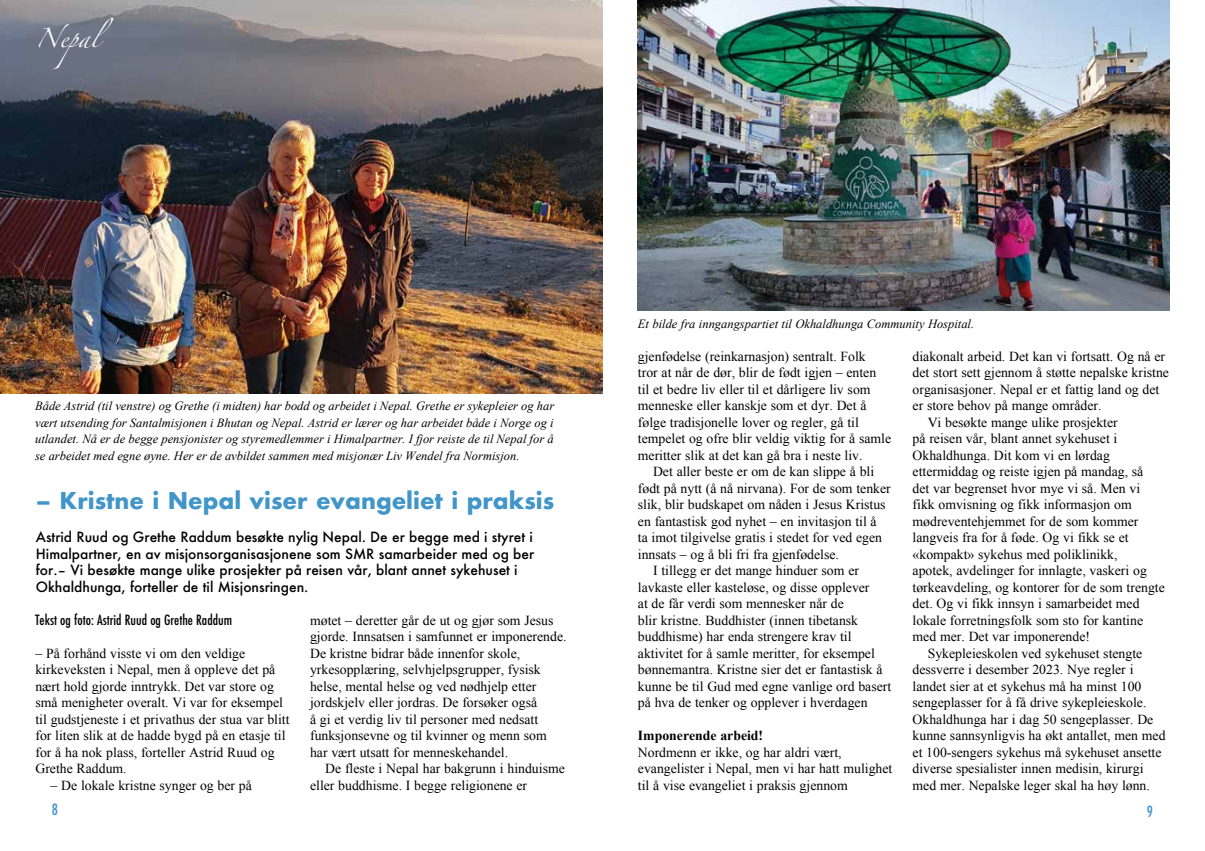
<style>
.page{position:relative;width:1205px;height:851px;background:#fff}
.page>*{position:absolute;margin:0;border:0;box-sizing:border-box;transform-origin:0 0}
.t1{font:700 22.5px "Futura";color:#4195c8}
.t2{font:17.5px "Zapfino";color:#fff}
.t3{font:500 condensed 15px "Futura";color:#4195c8}
.t4{font:13.75px/16.5px "Times New Roman";color:#000}
.t5{font:500 13.75px/16.5px "Futura";color:#000}
.t6{font:500 condensed 13.75px "Futura";color:#000}
.t7{font:700 13.75px "Times New Roman";color:#000}
.t8{font:italic 12.5px/16.5px "Times New Roman";color:#000;text-align:justify}
</style>
<div class="page">
<img style="left:638px;top:0;width:531px;height:311px">
<img style="left:0;top:0;width:602px;height:393px">
<p class="t2" style="left:35px;top:30px;width:79px">Nepa l</p>
<p class="t8" style="left:35px;top:397px;width:521px">Både Astrid (til venstre) og Grethe (i midten) har bodd og arbeidet i Nepal. Grethe er sykepleier og har vært utsending for Santalmisjonen i Bhutan og Nepal. Astrid er lærer og har arbeidet både i Norge og i utlandet. Nå er de begge pensjonister og styremedlemmer i Himalpartner. I fjor reiste de til Nepal for å se arbeidet med egne øyne. Her er de avbildet sammen med misjonær Liv Wendel fra Normisjon.</p>
<h1 class="t1" style="left:36px;top:484px;width:520px">– Kristne i Nepal viser evangeliet i praksis</h1>
<p class="t5" style="left:36px;top:528px;width:500px">Astrid Ruud og Grethe Raddum besøkte nylig Nepal. De er begge med i styret i Himalpartner, en av misjonsorganisasjonene som SMR samarbeider med og ber for.– Vi besøkte mange ulike prosjekter på reisen vår, blant annet sykehuset i Okhaldhunga, forteller de til Misjonsringen.</p>
<p class="t6" style="left:35px;top:610px;width:199px">Tekst og foto: Astrid Ruud og Grethe Raddum</p>
<p class="t4" style="left:35px;top:644px;width:256px">– På forhånd visste vi om den veldige kirkeveksten i Nepal, men å oppleve det på nært hold gjorde inntrykk. Det var store og små menigheter overalt. Vi var for eksempel til gudstjeneste i et privathus der stua var blitt for liten slik at de hadde bygd på en etasje til for å ha nok plass, forteller Astrid Ruud og Grethe Raddum.</p>
<p class="t4" style="left:51px;top:776px;width:203px">– De lokale kristne synger og ber på</p>
<p class="t4" style="left:310px;top:611px;width:258px">møtet – deretter går de ut og gjør som Jesus gjorde. Innsatsen i samfunnet er imponerende.<br>De kristne bidrar både innenfor skole, yrkesopplæring, selvhjelpsgrupper, fysisk helse, mental helse og ved nødhjelp etter jordskjelv eller jordras. De forsøker også<br>å gi et verdig liv til personer med nedsatt funksjonsevne og til kvinner og menn som har vært utsatt for menneskehandel.</p>
<p class="t4" style="left:310px;top:760px;width:256px;text-indent:15px">De fleste i Nepal har bakgrunn i hinduisme eller buddhisme. I begge religionene er</p>
<p class="t8" style="left:638px;top:315px;width:338px">Et bilde fra inngangspartiet til Okhaldhunga Community Hospital.</p>
<p class="t4" style="left:638px;top:347px;width:255px">gjenfødelse (reinkarnasjon) sentralt. Folk<br>tror at når de dør, blir de født igjen – enten<br>til et bedre liv eller til et dårligere liv som menneske eller kanskje som et dyr. Det å følge tradisjonelle lover og regler, gå til tempelet og ofre blir veldig viktig for å samle meritter slik at det kan gå bra i neste liv.</p>
<p class="t4" style="left:653px;top:463px;width:223px">Det aller beste er om de kan slippe å bli</p>
<p class="t4" style="left:638px;top:479px;width:254px">født på nytt (å nå nirvana). For de som tenker</p>
<p class="t4" style="left:638px;top:496px;width:249px">slik, blir budskapet om nåden i Jesus Kristus</p>
<p class="t4" style="left:638px;top:512px;width:240px">en fantastisk god nyhet – en invitasjon til å</p>
<p class="t4" style="left:638px;top:529px;width:246px">ta imot tilgivelse gratis i stedet for ved egen</p>
<p class="t4" style="left:638px;top:545px;width:202px">innsats – og å bli fri fra gjenfødelse.</p>
<p class="t4" style="left:653px;top:562px;width:207px">I tillegg er det mange hinduer som er</p>
<p class="t4" style="left:638px;top:578px;width:233px">lavkaste eller kasteløse, og disse opplever</p>
<p class="t4" style="left:638px;top:595px;width:207px">at de får verdi som mennesker når de</p>
<p class="t4" style="left:638px;top:611px;width:222px">blir kristne. Buddhister (innen tibetansk</p>
<p class="t4" style="left:638px;top:628px;width:215px">buddhisme) har enda strengere krav til</p>
<p class="t4" style="left:638px;top:644px;width:238px">aktivitet for å samle meritter, for eksempel</p>
<p class="t4" style="left:638px;top:661px;width:246px">bønnemantra. Kristne sier det er fantastisk å</p>
<p class="t4" style="left:638px;top:677px;width:255px">kunne be til Gud med egne vanlige ord basert</p>
<p class="t4" style="left:638px;top:694px;width:231px">på hva de tenker og opplever i hverdagen</p>
<p class="t7" style="left:638px;top:726px;width:127px">Imponerende arbeid!</p>
<p class="t4" style="left:638px;top:743px;width:256px">Nordmenn er ikke, og har aldri vært, evangelister i Nepal, men vi har hatt mulighet til å vise evangeliet i praksis gjennom</p>
<p class="t4" style="left:912px;top:347px;width:254px">diakonalt arbeid. Det kan vi fortsatt. Og nå er</p>
<p class="t4" style="left:912px;top:364px;width:258px">det stort sett gjennom å støtte nepalske kristne</p>
<p class="t4" style="left:912px;top:380px;width:248px">organisasjoner. Nepal er et fattig land og det</p>
<p class="t4" style="left:912px;top:397px;width:190px">er store behov på mange områder.</p>
<p class="t4" style="left:928px;top:413px;width:192px">Vi besøkte mange ulike prosjekter</p>
<p class="t4" style="left:912px;top:430px;width:206px">på reisen vår, blant annet sykehuset i</p>
<p class="t4" style="left:912px;top:446px;width:199px">Okhaldhunga. Dit kom vi en lørdag</p>
<p class="t4" style="left:912px;top:463px;width:232px">ettermiddag og reiste igjen på mandag, så</p>
<p class="t4" style="left:912px;top:479px;width:229px">det var begrenset hvor mye vi så. Men vi</p>
<p class="t4" style="left:912px;top:496px;width:221px">fikk omvisning og fikk informasjon om</p>
<p class="t4" style="left:912px;top:512px;width:227px">mødreventehjemmet for de som kommer</p>
<p class="t4" style="left:912px;top:529px;width:218px">langveis fra for å føde. Og vi fikk se et</p>
<p class="t4" style="left:912px;top:545px;width:206px">«kompakt» sykehus med poliklinikk,</p>
<p class="t4" style="left:912px;top:562px;width:236px">apotek, avdelinger for innlagte, vaskeri og</p>
<p class="t4" style="left:912px;top:578px;width:254px">tørkeavdeling, og kontorer for de som trengte</p>
<p class="t4" style="left:912px;top:595px;width:228px">det. Og vi fikk innsyn i samarbeidet med</p>
<p class="t4" style="left:912px;top:611px;width:232px">lokale forretningsfolk som sto for kantine</p>
<p class="t4" style="left:912px;top:628px;width:179px">med mer. Det var imponerende!</p>
<p class="t4" style="left:928px;top:644px;width:216px">Sykepleieskolen ved sykehuset stengte</p>
<p class="t4" style="left:912px;top:661px;width:222px">dessverre i desember 2023. Nye regler i</p>
<p class="t4" style="left:912px;top:677px;width:230px">landet sier at et sykehus må ha minst 100</p>
<p class="t4" style="left:912px;top:694px;width:235px">sengeplasser for å få drive sykepleieskole.</p>
<p class="t4" style="left:912px;top:710px;width:242px">Okhaldhunga har i dag 50 sengeplasser. De</p>
<p class="t4" style="left:912px;top:727px;width:254px">kunne sannsynligvis ha økt antallet, men med</p>
<p class="t4" style="left:912px;top:743px;width:250px">et 100-sengers sykehus må sykehuset ansette</p>
<p class="t4" style="left:912px;top:760px;width:232px">diverse spesialister innen medisin, kirurgi</p>
<p class="t4" style="left:912px;top:776px;width:239px">med mer. Nepalske leger skal ha høy lønn.</p>
<p class="t3" style="left:52px;top:799px;width:8px">8</p>
<p class="t3" style="left:1147px;top:802px;width:8px">9</p>
</div>
